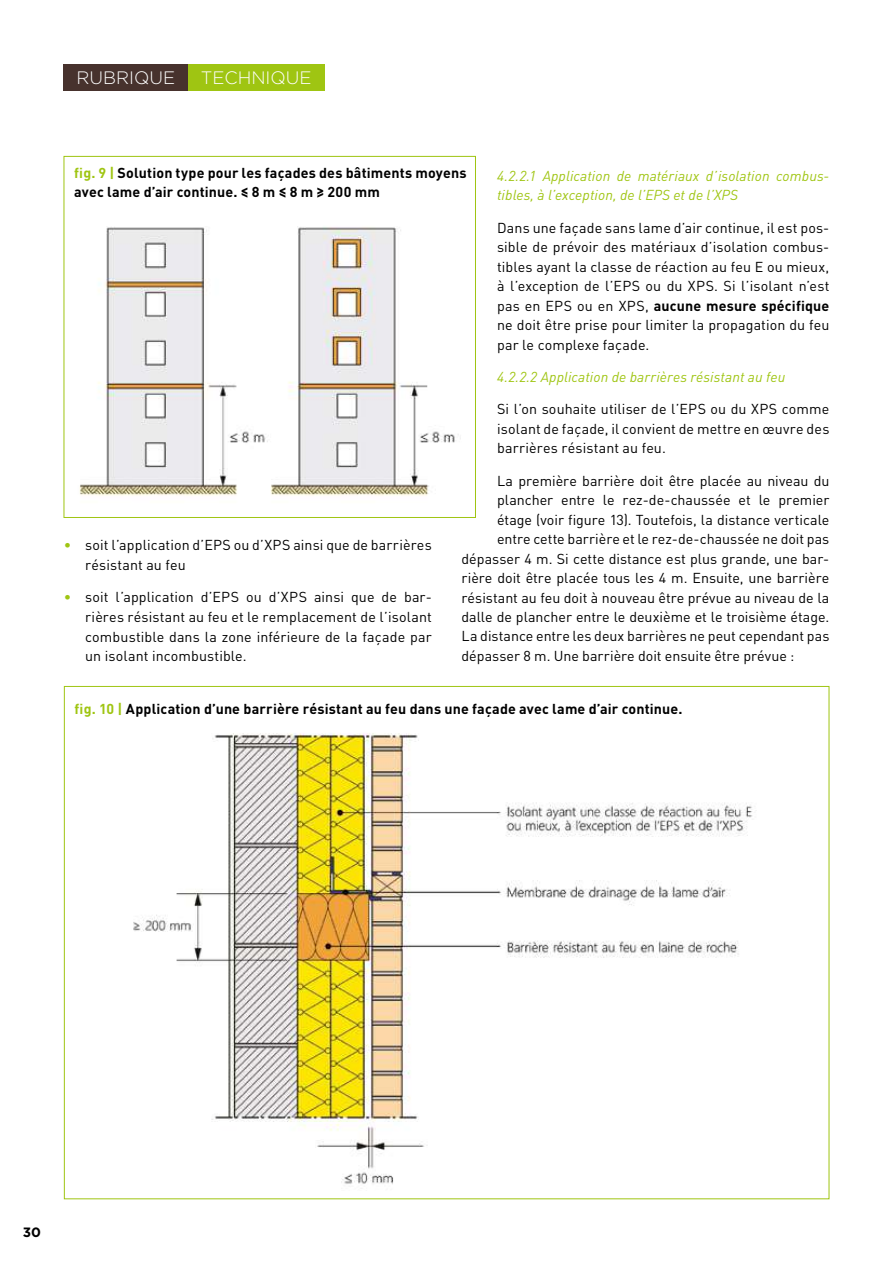
<style>
.page{position:relative;width:893px;height:1263px;background:#fff}
.page>*{position:absolute;margin:0;border:0;box-sizing:border-box;transform-origin:0 0}
.t1{font:300 18px "Gotham";color:#fff}
.t2{font:14.25px/19.5px "DIN Pro";color:#000;text-align:justify}
.t3{font:700 14.25px/19.5px "DIN Pro";letter-spacing:.01em;color:#000}
.t4{font:italic 14.25px/19.5px "DIN Pro";letter-spacing:.005em;color:#9fc512}
.t5{font:700 13.5px "Gotham";color:#000}
.s1{color:#9fc512}
.s2{font-weight:700}
</style>
<div class="page">
<div style="left:64px;top:64px;width:124px;height:27px;background:#47322d"></div>
<div style="left:188px;top:64px;width:136px;height:27px;background:#9fc512"></div>
<img style="left:79px;top:226px;width:382px;height:270px">
<div style="left:64px;top:156px;width:412px;height:362px;border:1px solid #9fc512"></div>
<img style="left:133px;top:733px;width:620px;height:451px">
<p class="t1" style="left:77px;top:67px;width:100px">RUBRIQUE</p>
<p class="t1" style="left:201px;top:67px;width:112px">TECHNIQUE</p>
<p class="t3" style="left:74px;top:161px;width:394px"><span class="s1">fig. 9 |</span> Solution type pour les façades des bâtiments moyens avec lame d’air continue. ≤ 8 m ≤ 8 m ≥ 200 mm</p>
<p class="t4" style="left:497px;top:165px;width:334px">4.2.2.1 Application de matériaux d’isolation combus&shy;tibles, à l’exception, de l’EPS et de l’XPS</p>
<p class="t2" style="left:497px;top:216px;width:334px">Dans une façade sans lame d’air continue, il est pos&shy;sible de prévoir des matériaux d’isolation combus&shy;tibles ayant la classe de réaction au feu E ou mieux, à l’exception de l’EPS ou du XPS. Si l’isolant n’est pas en EPS ou en XPS, <span class="s2">aucune mesure spécifique </span>ne doit être prise pour limiter la propagation du feu par le complexe façade.</p>
<p class="t4" style="left:497px;top:366px;width:290px">4.2.2.2 Application de barrières résistant au feu</p>
<p class="t2" style="left:497px;top:398px;width:334px">Si l’on souhaite utiliser de l’EPS ou du XPS comme isolant de façade, il convient de mettre en œuvre des barrières résistant au feu.</p>
<p class="t2" style="left:497px;top:469px;width:334px">La première barrière doit être placée au niveau du</p>
<p class="t2" style="left:497px;top:489px;width:334px">plancher entre le rez-de-chaussée et le premier</p>
<p class="t2" style="left:497px;top:508px;width:334px">étage (voir figure 13). Toutefois, la distance verticale</p>
<p class="t2" style="left:497px;top:528px;width:334px">entre cette barrière et le rez-de-chaussée ne doit pas</p>
<p class="t2" style="left:462px;top:547px;width:369px">dépasser 4 m. Si cette distance est plus grande, une bar-</p>
<p class="t2" style="left:462px;top:567px;width:369px">rière doit être placée tous les 4 m. Ensuite, une barrière</p>
<p class="t2" style="left:462px;top:586px;width:369px">résistant au feu doit à nouveau être prévue au niveau de la</p>
<p class="t2" style="left:462px;top:606px;width:369px">dalle de plancher entre le deuxième et le troisième étage.</p>
<p class="t2" style="left:462px;top:625px;width:369px">La distance entre les deux barrières ne peut cependant pas</p>
<p class="t2" style="left:462px;top:645px;width:334px">dépasser 8 m. Une barrière doit ensuite être prévue :</p>
<p class="t2" style="left:85px;top:534px;width:348px;text-indent:-21px"><span class="s1">•</span> soit l’application d’EPS ou d’XPS ainsi que de barrières résistant au feu</p>
<p class="t2" style="left:85px;top:586px;width:348px;text-indent:-21px"><span class="s1">•</span> soit l’application d’EPS ou d’XPS ainsi que de bar&shy;rières résistant au feu et le remplacement de l’isolant combustible dans la zone inférieure de la façade par un isolant incombustible.</p>
<p class="t3" style="left:75px;top:697px;width:609px"><span class="s1">fig. 10 |</span> Application d’une barrière résistant au feu dans une façade avec lame d’air continue.</p>
<p class="t5" style="left:23px;top:1223px;width:20px">30</p>
</div>
